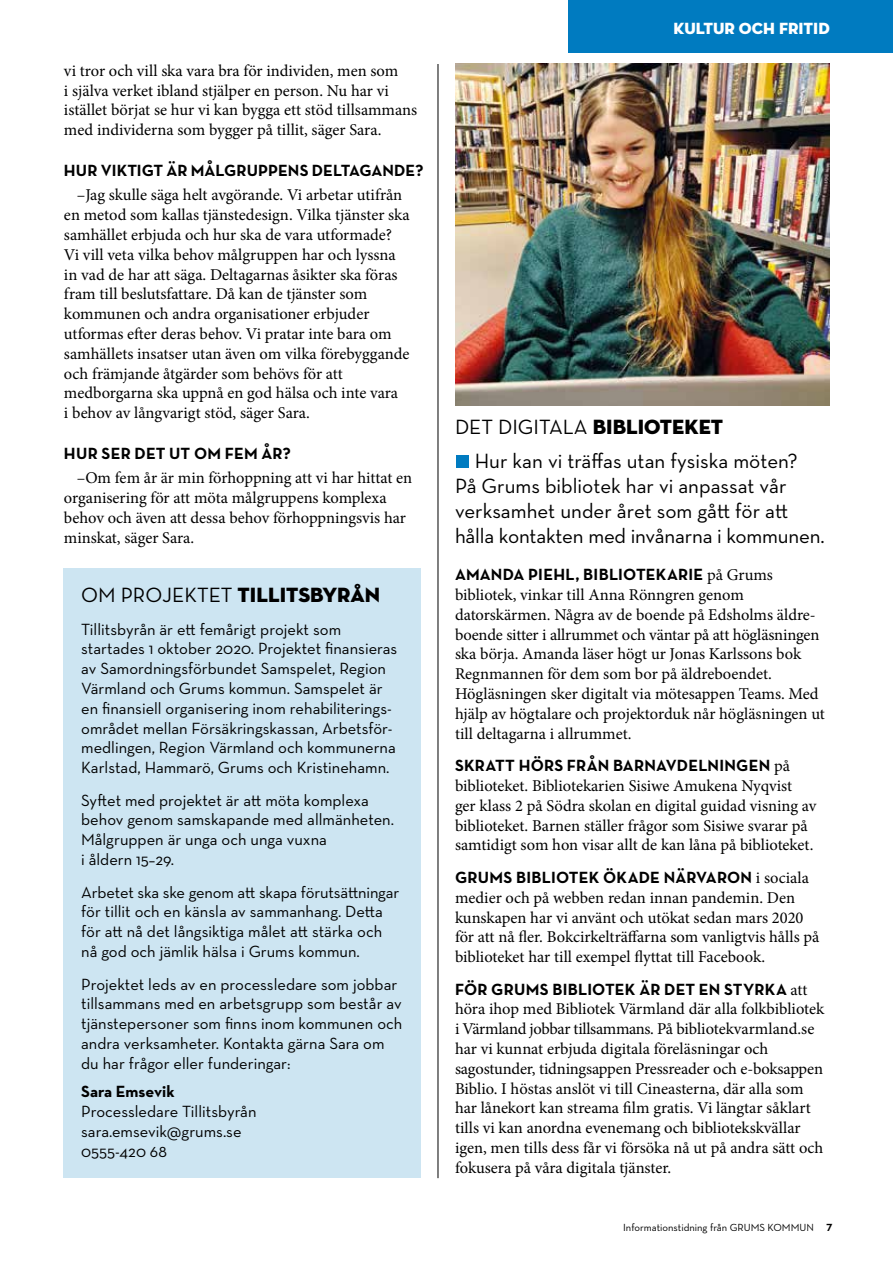
<style>
.page{position:relative;width:893px;height:1263px;background:#fff}
.page>*{position:absolute;margin:0;border:0;box-sizing:border-box;transform-origin:0 0}
.t1{font:21px/25.2px "Neutraface Text";color:#000}
.t2{font:21px "Neutraface Display Titling";color:#000}
.t3{font:16.5px/19.8px "Minion Pro";letter-spacing:-.005em;color:#000}
.t4{font:16.5px/19.8px "Neutraface Text";color:#000}
.t5{font:700 16.5px "Neutraface Text";letter-spacing:.01em;color:#000}
.t6{font:16.5px "Neutraface Display Titling";color:#fff}
.t7{font:10.5px "Neutraface Text";color:#000}
.s1{font-family:"Neutraface Text"}
.s2{font-family:"Neutraface Display Titling"}
.s3{font-family:"Minion Pro";font-weight:400}
.s4{font-weight:700}
</style>
<div class="page">
<div style="left:568px;top:0;width:325px;height:53px;background:#007bc0"></div>
<hr style="left:438px;top:64px;width:1px;height:1114px;background:#000">
<div style="left:63px;top:568px;width:358px;height:610px;background:#cde5f2"></div>
<img style="left:455px;top:64px;width:374px;height:341px">
<div style="left:456px;top:455px;width:13px;height:13px;background:#007bc0"></div>
<p class="t3" style="left:64px;top:61px;width:355px">vi tror och vill ska vara bra för individen, men som<br>i själva verket ibland stjälper en person. Nu har vi istället börjat se hur vi kan bygga ett stöd tillsammans med individerna som bygger på tillit, säger Sara.</p>
<p class="t5" style="left:64px;top:160px;width:361px">HUR VIKTIGT ÄR MÅLGRUPPENS DELTAGANDE?</p>
<p class="t3" style="left:64px;top:185px;width:347px;text-indent:13px">–Jag skulle säga helt avgörande. Vi arbetar utifrån en metod som kallas tjänstedesign. Vilka tjänster ska samhället erbjuda och hur ska de vara utformade?<br>Vi vill veta vilka behov målgruppen har och lyssna in vad de har att säga. Deltagarnas åsikter ska föras fram till beslutsfattare. Då kan de tjänster som kommunen och andra organisationer erbjuder utformas efter deras behov. Vi pratar inte bara om samhällets insatser utan även om vilka förebyggande och främjande åtgärder som behövs för att medborgarna ska uppnå en god hälsa och inte vara<br>i behov av långvarigt stöd, säger Sara.</p>
<p class="t5" style="left:64px;top:443px;width:229px">HUR SER DET UT OM FEM ÅR?</p>
<p class="t3" style="left:64px;top:468px;width:350px;text-indent:13px">–Om fem år är min förhoppning att vi har hittat en organisering för att möta målgruppens komplexa behov och även att dessa behov förhoppningsvis har minskat, säger Sara.</p>
<p class="t2" style="left:81px;top:582px;width:300px"><span class="s1">OM PROJEKTET</span> TILLITSBYRÅN</p>
<p class="t4" style="left:81px;top:619px;width:318px">Tillitsbyrån är ett femårigt projekt som startades 1 oktober 2020. Projektet finansieras av Samordningsförbundet Samspelet, Region Värmland och Grums kommun. Samspelet är en finansiell organisering inom rehabiliterings&shy;området mellan Försäkringskassan, Arbetsför&shy;medlingen, Region Värmland och kommunerna Karlstad, Hammarö, Grums och Kristinehamn.</p>
<p class="t4" style="left:81px;top:790px;width:314px">Syftet med projektet är att möta komplexa behov genom samskapande med allmänheten.<br>Målgruppen är unga och unga vuxna<br>i åldern 15–29.</p>
<p class="t4" style="left:81px;top:882px;width:320px">Arbetet ska ske genom att skapa förutsättningar för tillit och en känsla av sammanhang. Detta för att nå det långsiktiga målet att stärka och nå god och jämlik hälsa i Grums kommun.</p>
<p class="t4" style="left:81px;top:974px;width:323px">Projektet leds av en processledare som jobbar tillsammans med en arbetsgrupp som består av tjänstepersoner som finns inom kommunen och andra verksamheter. Kontakta gärna Sara om du har frågor eller funderingar:</p>
<p class="t5" style="left:81px;top:1081px;width:95px">Sara Emsevik</p>
<p class="t4" style="left:81px;top:1101px;width:177px">Processledare Tillitsbyrån sara.emsevik@grums.se<br>0555-420 68</p>
<p class="t6" style="left:673px;top:18px;width:158px">KULTUR OCH FRITID</p>
<p class="t1" style="left:475px;top:410px;width:324px;line-height:33.8px;text-indent:-20px">DET DIGITALA <span class="s2">BIBLIOTEKET<br></span>Hur kan vi träffas utan fysiska möten?</p>
<p class="t1" style="left:455px;top:473px;width:371px">På Grums bibliotek har vi anpassat vår verksamhet under året som gått för att hålla kontakten med invånarna i kommunen.</p>
<p class="t5" style="left:455px;top:564px;width:319px">AMANDA PIEHL, BIBLIOTEKARIE <span class="s3">på Grums</span></p>
<p class="t3" style="left:455px;top:585px;width:371px">bibliotek, vinkar till Anna Rönngren genom datorskärmen. Några av de boende på Edsholms äldre&shy;boende sitter i allrummet och väntar på att högläsningen ska börja. Amanda läser högt ur Jonas Karlssons bok Regnmannen för dem som bor på äldreboendet.<br>Högläsningen sker digitalt via mötesappen Teams. Med hjälp av högtalare och projektorduk når högläsningen ut till deltagarna i allrummet.</p>
<p class="t5" style="left:455px;top:755px;width:337px">SKRATT HÖRS FRÅN BARNAVDELNINGEN <span class="s3">på</span></p>
<p class="t3" style="left:455px;top:776px;width:363px">biblioteket. Bibliotekarien Sisiwe Amukena Nyqvist ger klass 2 på Södra skolan en digital guidad visning av biblioteket. Barnen ställer frågor som Sisiwe svarar på samtidigt som hon visar allt de kan låna på biblioteket.</p>
<p class="t5" style="left:455px;top:867px;width:355px">GRUMS BIBLIOTEK ÖKADE NÄRVARON <span class="s3">i sociala</span></p>
<p class="t3" style="left:455px;top:887px;width:366px">medier och på webben redan innan pandemin. Den kunskapen har vi använt och utökat sedan mars 2020 för att nå fler. Bokcirkelträffarna som vanligtvis hålls på biblioteket har till exempel flyttat till Facebook.</p>
<p class="t5" style="left:455px;top:978px;width:354px">FÖR GRUMS BIBLIOTEK ÄR DET EN STYRKA <span class="s3">att</span></p>
<p class="t3" style="left:455px;top:999px;width:371px">höra ihop med Bibliotek Värmland där alla folkbibliotek i Värmland jobbar tillsammans. På bibliotekvarmland.se har vi kunnat erbjuda digitala föreläsningar och sagostunder, tidningsappen Pressreader och e-boksappen Biblio. I höstas anslöt vi till Cineasterna, där alla som har lånekort kan streama film gratis. Vi längtar såklart tills vi kan anordna evenemang och bibliotekskvällar igen, men tills dess får vi försöka nå ut på andra sätt och fokusera på våra digitala tjänster.</p>
<p class="t7" style="left:623px;top:1220px;width:211px">Informationstidning från GRUMS KOMMUN <span class="s4">7</span></p>
</div>
